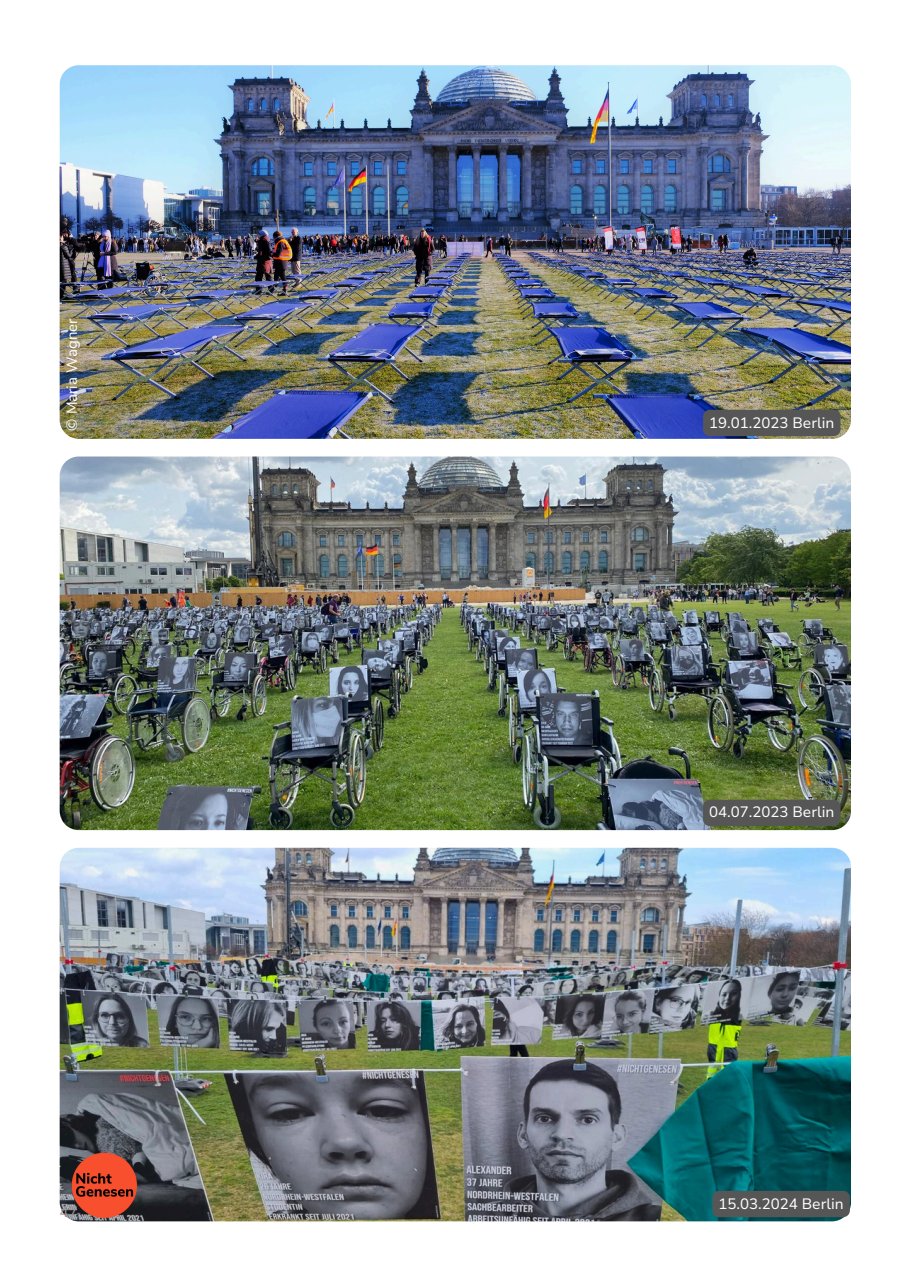
<style>
.page{position:relative;width:911px;height:1281px;background:#fff}
.page>*{position:absolute;margin:0;border:0;box-sizing:border-box;transform-origin:0 0}
.t1{font:15.15px "Nunito Sans";color:#9f9690}
.t2{font:15px "Nunito Sans 10 pt";color:#fff}
.t3{font:15px "Nunito Sans";color:#fff}
</style>
<div class="page">
<img style="left:60px;top:847px;width:790px;height:374px">
<img style="left:69px;top:1149px;width:72px;height:72px">
<img style="left:60px;top:456px;width:790px;height:374px">
<img style="left:60px;top:65px;width:790px;height:374px">
<div style="left:702px;top:410px;width:138px;height:26px;background:#565656;border-radius:7px"></div>
<div style="left:702px;top:799px;width:138px;height:27px;background:#565656;border-radius:7px"></div>
<div style="left:712px;top:1190px;width:137px;height:26px;background:#565656;border-radius:7px"></div>
<h1 class="t3" style="left:62px;top:430px;width:114px;rotate:-90deg">© Maria Wagner</h1>
<h1 class="t1" style="left:60px;top:1201px;width:20px">47</h1>
<h1 class="t2" style="left:708px;top:412px;width:127px">19.01.2023 Berlin</h1>
<p class="t2" style="left:708px;top:802px;width:127px">04.07.2023 Berlin</p>
<p class="t2" style="left:718px;top:1193px;width:127px">15.03.2024 Berlin</p>
</div>
